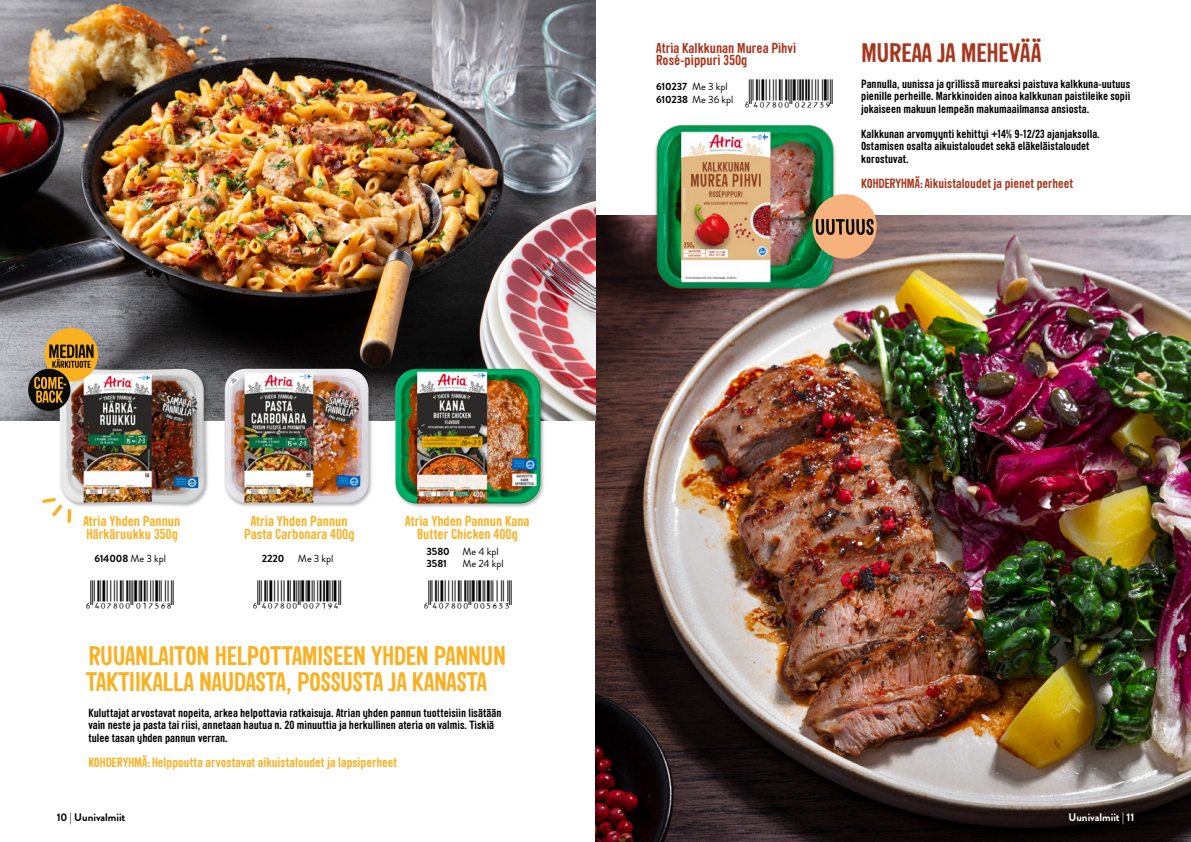
<style>
.page{position:relative;width:1191px;height:842px;background:#fff}
.page>*{position:absolute;margin:0;border:0;box-sizing:border-box;transform-origin:0 0}
.t1{font:28.1px "JLEAN Matala";color:#000}
.t2{font:700 26px/26px "Sini";letter-spacing:-.01em;color:#f9b122}
.t3{font:700 26px "Sini";letter-spacing:-.015em;color:#a7361e}
.t4{font:700 14px/12.5px "Sini";color:#f9b122;text-align:center}
.t5{font:700 14px/12.5px "Sini";color:#a7361e}
.t6{font:700 13px "Sini";color:#f9b122}
.t7{font:700 13px "Sini";color:#a7361e}
.t8{font:700 11.5px/12.5px "Sini";letter-spacing:.005em;color:#000}
.t9{font:700 11px "Brandon Grotesque";letter-spacing:-.005em;color:#000}
.t10{font:700 11px "Brandon Grotesque";letter-spacing:-.005em;color:#fff}
.t11{font:10.5px/12.5px "Brandon Grotesque";letter-spacing:-.005em;color:#000}
.t12{font:700 10.5px/12.5px "Brandon Grotesque";letter-spacing:-.01em;color:#000}
.s1{font-weight:700}
.s2{font-weight:400}
</style>
<div class="page">
<img style="left:595px;top:216px;width:596px;height:626px">
<img style="left:0;top:0;width:595px;height:421px">
<div style="left:59px;top:368px;width:150px;height:140px;background:#000;opacity:.29"></div>
<img style="left:92px;top:369px;width:91px;height:4px">
<div style="left:44px;top:328px;width:54px;height:54px;background:#f9b122;border-radius:50%"></div>
<svg style="left:49px;top:344px;width:45px;height:24px"></svg>
<div style="left:28px;top:369px;width:42px;height:42px;background:#0a0a0a;border-radius:50%"></div>
<svg style="left:34px;top:377px;width:32px;height:26px"></svg>
<svg style="left:67px;top:511px;width:4px;height:10px"></svg>
<svg style="left:42px;top:496px;width:23px;height:21px"></svg>
<img style="left:637px;top:124px;width:211px;height:188px">
<div style="left:812px;top:194px;width:64px;height:65px;background:#f7b17c;border-radius:50%"></div>
<svg style="left:815px;top:218px;width:58px;height:17px"></svg>
<div style="left:394px;top:368px;width:151px;height:140px;background:#000;opacity:.29"></div>
<img style="left:398px;top:369px;width:120px;height:10px">
<div style="left:223px;top:368px;width:150px;height:140px;background:#000;opacity:.29"></div>
<img style="left:228px;top:369px;width:17px;height:10px">
<p class="t5" style="left:656px;top:41px;width:141px">Atria Kalkkunan Murea Pihvi<br>Rosé-pippuri 350g</p>
<p class="t11" style="left:656px;top:81px;width:79px"><span class="s1">610237</span> Me 3 kpl<br><span class="s1">610238</span> Me 36 kpl</p>
<h1 class="t1" style="left:743px;top:79px;width:91px">+!4:AB00”DFFKGM!</h1>
<h2 class="t3" style="left:861px;top:36px;width:182px">MUREAA JA MEHEVÄÄ</h2>
<p class="t8" style="left:861px;top:77px;width:270px;text-align:justify">Pannulla, uunissa ja grillissä mureaksi paistuva kalkkuna-uutuus pienille perheille. Markkinoiden ainoa kalkkunan paistileike sopii jokaiseen makuun lempeän makumaailmansa ansiosta.</p>
<p class="t8" style="left:861px;top:127px;width:240px">Kalkkunan arvomyynti kehittyi +14% 9-12/23 ajanjaksolla.<br>Ostamisen osalta aikuistaloudet sekä eläkeläistaloudet korostuvat.</p>
<p class="t7" style="left:861px;top:175px;width:213px">KOHDERYHMÄ:Aikuistaloudet ja pienet perheet</p>
<p class="t4" style="left:83px;top:514px;width:98px;text-align:left">Atria Yhden Pannun<br>Härkäruukku 350g</p>
<p class="t12" style="left:94px;top:553px;width:73px">614008 <span class="s2">Me 3 kpl</span></p>
<p class="t4" style="left:244px;top:514px;width:112px">Atria Yhden Pannun<br>Pasta Carbonara 400g</p>
<p class="t12" style="left:262px;top:553px;width:24px">2220</p>
<p class="t11" style="left:298px;top:553px;width:37px">Me 3 kpl</p>
<p class="t4" style="left:405px;top:514px;width:126px">Atria Yhden Pannun Kana<br>Butter Chicken 400g</p>
<p class="t12" style="left:426px;top:545px;width:74px">3580 <span class="s2">Me 4 kpl<br></span>3581</p>
<p class="t11" style="left:462px;top:557px;width:43px">Me 24 kpl</p>
<h1 class="t1" style="left:84px;top:580px;width:91px">+!4:AB00”DEKIJL!</h1>
<h1 class="t1" style="left:251px;top:580px;width:91px">+!4:AB00”DDKEMH!</h1>
<h1 class="t1" style="left:422px;top:580px;width:91px">+!4:AB00”DDIJGG!</h1>
<h2 class="t2" style="left:86px;top:642px;width:422px">RUUANLAITON HELPOTTAMISEEN YHDEN PANNUN<br>TAKTIIKALLA NAUDASTA, POSSUSTA JA KANASTA</h2>
<p class="t8" style="left:88px;top:706px;width:415px">Kuluttajat arvostavat nopeita, arkea helpottavia ratkaisuja. Atrian yhden pannun tuotteisiin lisätään vain neste ja pasta tai riisi, annetaan hautua n. 20 minuuttia ja herkullinen ateria on valmis. Tiskiä tulee tasan yhden pannun verran.</p>
<p class="t6" style="left:88px;top:754px;width:310px">KOHDERYHMÄ:Helppoutta arvostavat aikuistaloudet ja lapsiperheet</p>
<p class="t9" style="left:57px;top:810px;width:70px">10 | Uunivalmiit</p>
<p class="t10" style="left:1068px;top:810px;width:67px">Uunivalmiit | 11</p>
</div>
